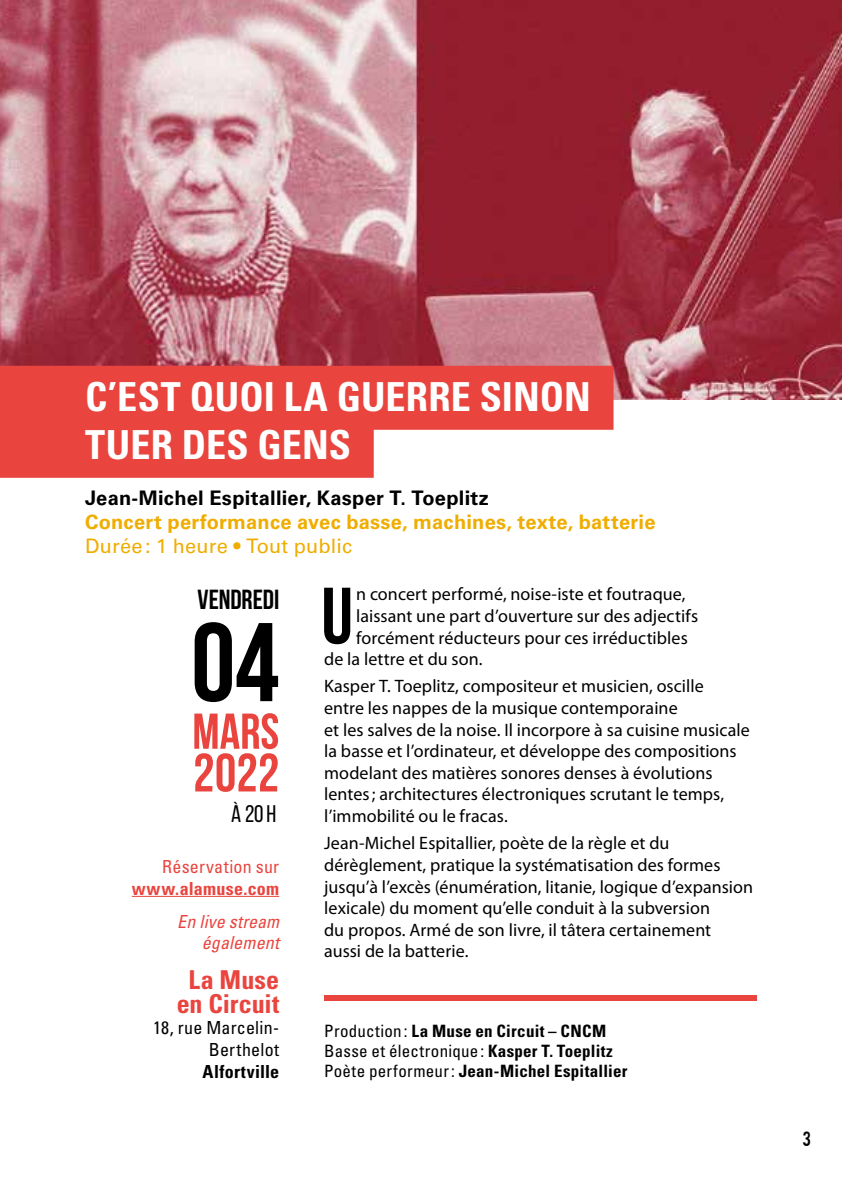
<style>
.page{position:relative;width:842px;height:1191px;background:#fff}
.page>*{position:absolute;margin:0;border:0;box-sizing:border-box;transform-origin:0 0}
.t1{font:700 111.6px "Bebas Neue";color:#000}
.t2{font:700 79.8px "Bebas Neue";color:#000}
.t3{font:700 54px "Bebas Neue";color:#e9453e}
.t4{font:700 50.2px "Bebas Neue";color:#e9453e}
.t5{font:700 condensed 40px/48px "Univers LT Std";letter-spacing:.005em;color:#fff}
.t6{font:700 27.6px "Bebas Neue";letter-spacing:-.005em;color:#000}
.t7{font:700 condensed 26px/24px "Univers LT Std";letter-spacing:.005em;color:#e9453e;text-align:center}
.t8{font:24px "Bebas Neue";color:#000}
.t9{font:700 20px "Univers LT Std";letter-spacing:.01em;color:#f0ad00}
.t10{font:700 20px "Univers LT Std";letter-spacing:.015em;color:#000}
.t11{font:20px "Univers LT Std";letter-spacing:.01em;color:#f0ad00}
.t12{font:18px/21.6px "Myriad Pro";letter-spacing:.005em;color:#000}
.t13{font:condensed 18px/21.6px "Univers LT Std";letter-spacing:.015em;color:#000;text-align:right}
.t14{font:italic condensed 18px/21.6px "Univers LT Std";letter-spacing:.01em;color:#e9453e;text-align:right}
.t15{font:700 condensed 18px "Univers LT Std";letter-spacing:.02em;color:#e9453e}
.t16{font:condensed 18px "Univers LT Std";letter-spacing:.015em;color:#e9453e}
.t17{font:700 condensed 18px "Univers LT Std";letter-spacing:.02em;color:#000}
.t18{font:700 condensed 17px/20.4px "Univers LT Std";letter-spacing:.015em;color:#000}
.t19{font:16px "Bebas";color:#000}
.s1{font-weight:400}
</style>
<div class="page">
<img style="left:0;top:0;width:842px;height:400px">
<div style="left:324px;top:995px;width:433px;height:6px;background:#e9453e"></div>
<div style="left:0;top:366px;width:613px;height:64px;background:#e9453e"></div>
<div style="left:0;top:414px;width:374px;height:64px;background:#e9453e"></div>
<hr style="left:132px;top:896px;width:147px;height:1px;background:#e9453e">
<h3 class="t5" style="left:85px;top:373px;width:507px">C’EST QUOI LA GUERRE SINON<br>TUER DES GENS</h3>
<p class="t10" style="left:85px;top:486px;width:405px">Jean-Michel Espitallier, Kasper T. Toeplitz</p>
<p class="t9" style="left:85px;top:510px;width:572px">Concert performance avec basse, machines, texte, batterie</p>
<p class="t11" style="left:85px;top:534px;width:268px">Durée: 1 heure • Tout public</p>
<h3 class="t6" style="left:197px;top:584px;width:83px">VENDREDI</h3>
<h1 class="t1" style="left:191px;top:601px;width:90px">04</h1>
<h3 class="t4" style="left:192px;top:704px;width:88px">MARS</h3>
<h3 class="t3" style="left:193px;top:743px;width:88px">2022</h3>
<h3 class="t8" style="left:231px;top:800px;width:47px">à 20h</h3>
<p class="t16" style="left:162px;top:855px;width:119px">Réservation sur</p>
<p class="t15" style="left:132px;top:877px;width:149px">www.alamuse.com</p>
<p class="t14" style="left:177px;top:910px;width:103px">En live stream également</p>
<h3 class="t7" style="left:177px;top:967px;width:104px">La Muse en Circuit</h3>
<p class="t13" style="left:153px;top:1017px;width:127px">18, rue Marcelin-<br>Berthelot</p>
<p class="t17" style="left:203px;top:1060px;width:78px">Alfortville</p>
<h2 class="t2" style="left:321px;top:572px;width:33px">U</h2>
<p class="t12" style="left:356px;top:583px;width:331px">n concert performé, noise-iste et foutraque,</p>
<p class="t12" style="left:356px;top:605px;width:343px">laissant une part d’ouverture sur des adjectifs</p>
<p class="t12" style="left:356px;top:626px;width:333px">forcément réducteurs pour ces irréductibles</p>
<p class="t12" style="left:324px;top:648px;width:160px">de la lettre et du son.</p>
<p class="t12" style="left:324px;top:675px;width:427px">Kasper T. Toeplitz, compositeur et musicien, oscille<br>entre les nappes de la musique contemporaine<br>et les salves de la noise. Il incorpore à sa cuisine musicale la basse et l’ordinateur, et développe des compositions modelant des matières sonores denses à évolutions lentes; architectures électroniques scrutant le temps, l’immobilité ou le fracas.</p>
<p class="t12" style="left:324px;top:832px;width:431px">Jean-Michel Espitallier, poète de la règle et du dérèglement, pratique la systématisation des formes jusqu’à l’excès (énumération, litanie, logique d’expansion lexicale) du moment qu’elle conduit à la subversion<br>du propos. Armé de son livre, il tâtera certainement<br>aussi de la batterie.</p>
<p class="t18" style="left:324px;top:1020px;width:305px"><span class="s1">Production:</span> La Muse en Circuit – CNCM<br><span class="s1">Basse et électronique:</span> Kasper T. Toeplitz<br><span class="s1">Poète performeur:</span> Jean-Michel Espitallier</p>
<p class="t19" style="left:802px;top:1126px;width:10px">3</p>
</div>
